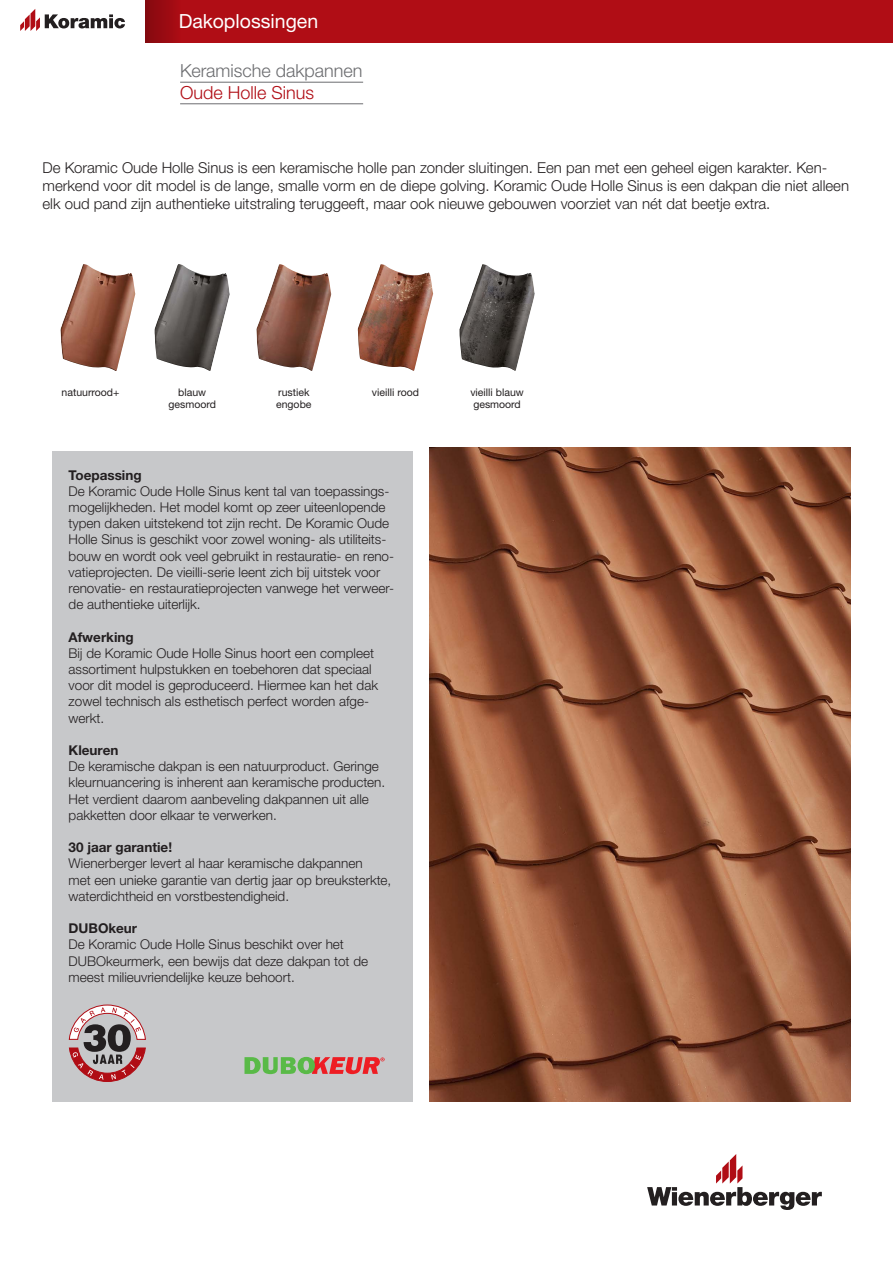
<style>
.page{position:relative;width:893px;height:1263px;background:#fff}
.page>*{position:absolute;margin:0;border:0;box-sizing:border-box;transform-origin:0 0}
.t1{font:19.5px "Helvetica Neue LTW1 G";color:#fff}
.category_level{font:300 18px "Helvetica Neue LTW1 G";color:#6c6d70}
.category_level-2{font:300 18px "Helvetica Neue LTW1 G";color:#b00d15}
.t2{font:300 15px/18px "Helvetica Neue LTW1 G";color:#231f20}
.t3{font:300 13.5px/16.2px "Helvetica Neue LTW1 G";color:#231f20}
.t4{font:700 13.5px "Helvetica Neue LTW1 G";color:#231f20}
.t5{font:10.5px "Helvetica Neue LTW1 G";color:#231f20}
.s1{font-weight:700}
</style>
<div class="page">
<svg style="left:20px;top:9px;width:105px;height:22px"></svg>
<div style="left:145px;top:0;width:748px;height:43px;background:#b00d15"></div>
<svg style="left:145px;top:0;width:30px;height:43px"></svg>
<svg style="left:647px;top:1154px;width:175px;height:56px"></svg>
<img style="left:60px;top:264px;width:75px;height:107px">
<img style="left:155px;top:264px;width:75px;height:107px">
<img style="left:256px;top:264px;width:75px;height:107px">
<img style="left:358px;top:264px;width:75px;height:107px">
<img style="left:459px;top:264px;width:76px;height:107px">
<div style="left:52px;top:451px;width:360px;height:650px;background:#c7c8ca"></div>
<svg style="left:69px;top:1005px;width:77px;height:77px"></svg>
<img style="left:429px;top:447px;width:421px;height:654px">
<hr style="left:180px;top:82px;width:183px;height:1px;background:#6c6d70">
<hr style="left:180px;top:103px;width:183px;height:1px;background:#6c6d70">
<svg style="left:244px;top:1057px;width:141px;height:17px"></svg>
<h1 class="t1" style="left:179px;top:9px;width:141px">Dakoplossingen</h1>
<p class="category_level" style="left:180px;top:60px;width:184px">Keramische dakpannen</p>
<p class="category_level-2" style="left:180px;top:81px;width:136px">Oude Holle Sinus</p>
<p class="t2" style="left:43px;top:159px;width:808px">De Koramic Oude Holle Sinus is een keramische holle pan zonder sluitingen. Een pan met een geheel eigen karakter. Ken&shy;merkend voor dit model is de lange, smalle vorm en de diepe golving. Koramic Oude Holle Sinus is een dakpan die niet alleen elk oud pand zijn authentieke uitstraling teruggeeft, maar ook nieuwe gebouwen voorziet van nét dat beetje extra.</p>
<p class="t5" style="left:62px;top:386px;width:59px">natuurrood+</p>
<p class="t5" style="left:178px;top:386px;width:29px">blauw</p>
<p class="t5" style="left:168px;top:398px;width:49px">gesmoord</p>
<p class="t5" style="left:278px;top:386px;width:33px">rustiek</p>
<p class="t5" style="left:276px;top:398px;width:37px">engobe</p>
<p class="t5" style="left:372px;top:386px;width:49px">vieilli rood</p>
<p class="t5" style="left:470px;top:386px;width:55px">vieilli blauw</p>
<p class="t5" style="left:473px;top:398px;width:49px">gesmoord</p>
<p class="t4" style="left:69px;top:466px;width:75px">Toepassing</p>
<p class="t3" style="left:69px;top:483px;width:327px">De Koramic Oude Holle Sinus kent tal van toepassings&shy;mogelijkheden. Het model komt op zeer uiteenlopende typen daken uitstekend tot zijn recht. De Koramic Oude Holle Sinus is geschikt voor zowel woning- als utiliteits&shy;bouw en wordt ook veel gebruikt in restauratie- en reno&shy;vatieprojecten. De vieilli-serie leent zich bij uitstek voor</p>
<p class="t3" style="left:69px;top:580px;width:327px">renovatie- en restauratieprojecten vanwege het verweer&shy;de authentieke uiterlijk.</p>
<p class="t4" style="left:69px;top:628px;width:67px">Afwerking</p>
<p class="t3" style="left:69px;top:645px;width:307px">Bij de Koramic Oude Holle Sinus hoort een compleet</p>
<p class="t3" style="left:69px;top:661px;width:311px">assortiment hulpstukken en toebehoren dat speciaal voor dit model is geproduceerd. Hiermee kan het dak zowel technisch als esthetisch perfect worden afge&shy;werkt.</p>
<p class="t4" style="left:69px;top:742px;width:51px">Kleuren</p>
<p class="t3" style="left:69px;top:758px;width:318px">De keramische dakpan is een natuurproduct. Geringe kleurnuancering is inherent aan keramische producten.<br>Het verdient daarom aanbeveling dakpannen uit alle pakketten door elkaar te verwerken.</p>
<p class="t4" style="left:69px;top:839px;width:105px">30 jaar garantie!</p>
<p class="t3" style="left:69px;top:855px;width:296px">Wienerberger levert al haar keramische dakpannen</p>
<p class="t3" style="left:69px;top:872px;width:324px">met een unieke garantie van dertig jaar op breuksterkte, waterdichtheid en vorstbestendigheid.</p>
<p class="t3" style="left:69px;top:920px;width:277px"><span class="s1">DUBOkeur<br></span>De Koramic Oude Holle Sinus beschikt over het</p>
<p class="t3" style="left:69px;top:953px;width:301px">DUBOkeurmerk, een bewijs dat deze dakpan tot de meest milieuvriendelijke keuze behoort.</p>
</div>
